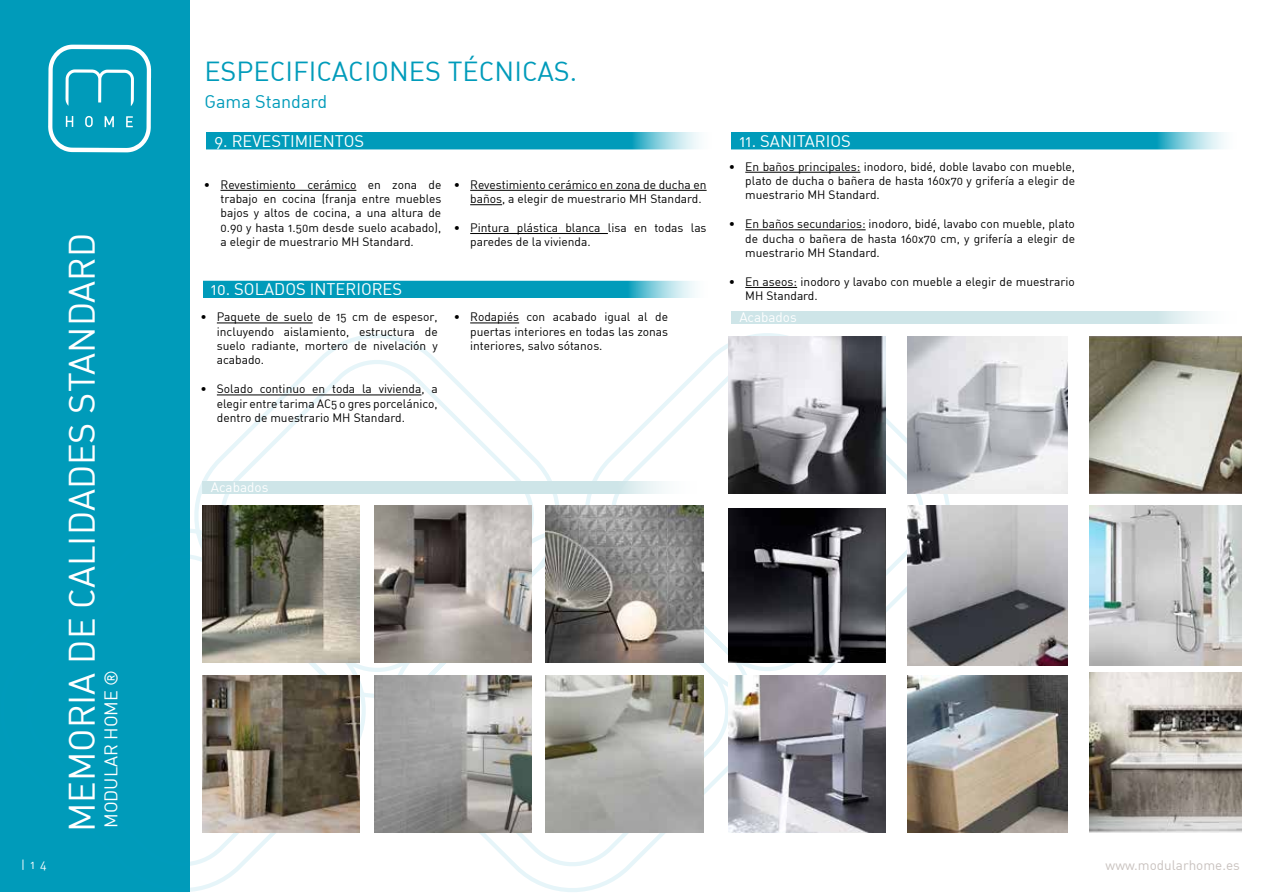
<style>
.page{position:relative;width:1263px;height:893px;background:#fff}
.page>*{position:absolute;margin:0;border:0;box-sizing:border-box;transform-origin:0 0}
.t1{font:36px "DIN Regular Alternate";color:#fff}
.t2{font:27px "DIN Regular Alternate";color:#009bba}
.t3{font:18px "DIN Regular Alternate";color:#009bba}
.t4{font:18px "DIN Regular Alternate";color:#fff}
.t5{font:16.5px "DIN Regular Alternate";color:#fff}
.t6{font:13.5px "DIN Regular Alternate";color:#c9c2bf}
.t7{font:13.5px "DIN Regular Alternate";color:#fff}
.t8{font:12px/14.4px "DIN Regular Alternate";color:#000;text-align:justify}
.t9{font:12px "DIN Regular Alternate";color:#fff}
</style>
<div class="page">
<div style="left:0;top:1px;width:190px;height:891px;background:#009bba"></div>
<svg style="left:190px;top:333px;width:762px;height:559px"></svg>
<svg style="left:48px;top:45px;width:103px;height:107px"></svg>
<svg style="left:207px;top:132px;width:492px;height:17px;background:#14a2bf"></svg>
<svg style="left:203px;top:281px;width:492px;height:17px;background:#14a2bf"></svg>
<svg style="left:731px;top:132px;width:493px;height:17px;background:#14a2bf"></svg>
<div style="left:203px;top:481px;width:500px;height:13px;background:#cee5e8"></div>
<div style="left:731px;top:311px;width:511px;height:13px;background:#cee5e8"></div>
<hr style="left:220px;top:190px;width:136px;height:1px;background:#000">
<hr style="left:217px;top:323px;width:96px;height:1px;background:#000">
<hr style="left:217px;top:395px;width:204px;height:1px;background:#000">
<hr style="left:745px;top:172px;width:115px;height:1px;background:#000">
<hr style="left:745px;top:230px;width:121px;height:1px;background:#000">
<hr style="left:745px;top:287px;width:52px;height:1px;background:#000">
<img style="left:374px;top:506px;width:157px;height:157px">
<img style="left:546px;top:506px;width:157px;height:157px">
<img style="left:374px;top:675px;width:157px;height:157px">
<img style="left:546px;top:675px;width:157px;height:157px">
<img style="left:203px;top:506px;width:157px;height:157px">
<img style="left:203px;top:675px;width:157px;height:157px">
<img style="left:729px;top:336px;width:157px;height:157px">
<img style="left:908px;top:336px;width:160px;height:157px">
<img style="left:729px;top:508px;width:157px;height:155px">
<img style="left:1090px;top:336px;width:152px;height:157px">
<img style="left:908px;top:506px;width:160px;height:160px">
<img style="left:1090px;top:506px;width:152px;height:160px">
<img style="left:1090px;top:672px;width:152px;height:160px">
<img style="left:729px;top:675px;width:157px;height:157px">
<img style="left:908px;top:675px;width:160px;height:157px">
<hr style="left:470px;top:190px;width:237px;height:1px;background:#000">
<hr style="left:470px;top:204px;width:32px;height:1px;background:#000">
<hr style="left:470px;top:233px;width:138px;height:1px;background:#000">
<hr style="left:470px;top:323px;width:49px;height:1px;background:#000">
<h1 class="t1" style="left:60px;top:832px;width:601px;rotate:-90deg">MEMORIA DE CALIDADES STANDARD</h1>
<h3 class="t4" style="left:100px;top:828px;width:160px;rotate:-90deg">MODULAR HOME ®</h3>
<h2 class="t2" style="left:204px;top:55px;width:374px">ESPECIFICACIONES TÉCNICAS.</h2>
<h3 class="t3" style="left:204px;top:90px;width:124px">Gama Standard</h3>
<h3 class="t5" style="left:215px;top:130px;width:151px">9. REVESTIMIENTOS</h3>
<p class="t8" style="left:220px;top:177px;width:222px;text-indent:-16px">• Revestimiento cerámico en zona de trabajo en cocina (franja entre muebles bajos y altos de cocina, a una altura de 0.90 y hasta 1.50m desde suelo acabado), a elegir de muestrario MH Standard.</p>
<h3 class="t5" style="left:211px;top:279px;width:193px">10. SOLADOS INTERIORES</h3>
<p class="t8" style="left:217px;top:309px;width:222px;text-indent:-16px">• Paquete de suelo de 15 cm de espesor, incluyendo aislamiento, estructura de suelo radiante, mortero de nivelación y acabado.</p>
<p class="t8" style="left:217px;top:381px;width:222px;text-indent:-16px">• Solado continuo en toda la vivienda, a elegir entre tarima AC5 o gres porcelánico, dentro de muestrario MH Standard.</p>
<p class="t8" style="left:470px;top:177px;width:238px;text-indent:-16px">• Revestimiento cerámico en zona de ducha en baños, a elegir de muestrario MH Standard.</p>
<p class="t8" style="left:470px;top:220px;width:238px;text-indent:-16px">• Pintura plástica blanca lisa en todas las paredes de la vivienda.</p>
<p class="t8" style="left:470px;top:309px;width:199px;text-indent:-16px">• Rodapiés con acabado igual al de puertas interiores en todas las zonas interiores, salvo sótanos.</p>
<h3 class="t5" style="left:739px;top:130px;width:113px">11. SANITARIOS</h3>
<p class="t8" style="left:745px;top:159px;width:331px;text-indent:-16px">• En baños principales: inodoro, bidé, doble lavabo con mueble, plato de ducha o bañera de hasta 160x70 y grifería a elegir de muestrario MH Standard.</p>
<p class="t8" style="left:745px;top:216px;width:331px;text-indent:-16px">• En baños secundarios: inodoro, bidé, lavabo con mueble, plato de ducha o bañera de hasta 160x70 cm, y grifería a elegir de muestrario MH Standard.</p>
<p class="t8" style="left:745px;top:274px;width:331px;text-indent:-16px">• En aseos: inodoro y lavabo con mueble a elegir de muestrario<br>MH Standard.</p>
<p class="t7" style="left:739px;top:309px;width:59px">Acabados</p>
<p class="t7" style="left:211px;top:479px;width:59px">Acabados</p>
<p class="t9" style="left:21px;top:857px;width:27px">|14</p>
<p class="t6" style="left:1106px;top:857px;width:136px">www.modularhome.es</p>
</div>
